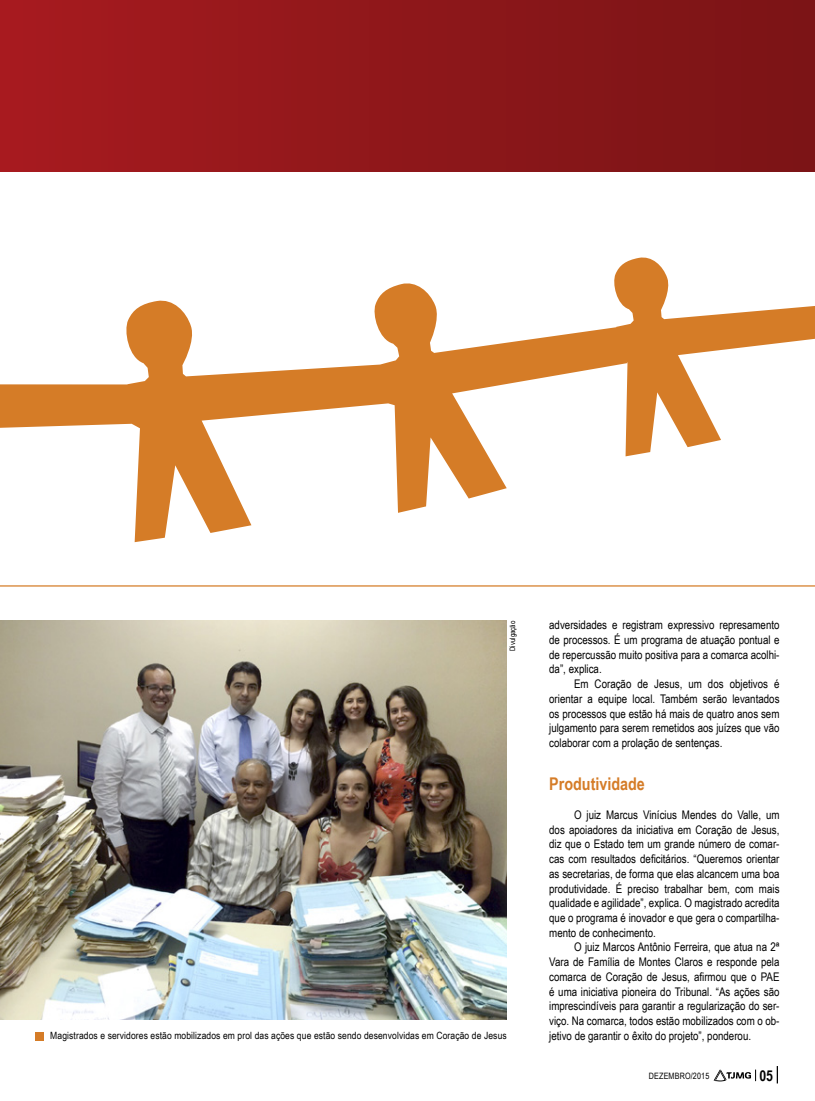
<style>
.page{position:relative;width:815px;height:1101px;background:#fff}
.page>*{position:absolute;margin:0;border:0;box-sizing:border-box;transform-origin:0 0}
.t1{font:700 17.5px "Arial Narrow";color:#d57c27}
.t2{font:700 15px "Arial Narrow";color:#000}
.t3{font:11.88px/14.8px "Arial Narrow";color:#000;text-align:justify}
.t4{font:10px "Arial Narrow";letter-spacing:.01em;color:#000;scale:1.04 1}
.t5{font:8.75px "Arial Narrow";letter-spacing:.02em;color:#000}
.t6{font:7.5px "Arial Narrow";color:#000}
</style>
<div class="page">
<img style="left:0;top:620px;width:507px;height:399px">
<hr style="left:0;top:585px;width:815px;height:1px;background:#d57c27">
<svg style="left:0;top:257px;width:815px;height:286px"></svg>
<div style="left:35px;top:1031px;width:9px;height:9px;background:#d57c27"></div>
<div style="left:0;top:0;width:815px;height:171px;background:linear-gradient(to right,#a61a1f,#791416)"></div>
<svg style="left:714px;top:1069px;width:42px;height:12px"></svg>
<svg style="left:777px;top:1066px;width:1px;height:17px"></svg>
<p class="t6" style="left:507px;top:651px;width:32px;rotate:-90deg">Divulgação</p>
<p class="t4" style="left:50px;top:1028px;width:440px">Magistrados e servidores estão mobilizados em prol das ações que estão sendo desenvolvidas em Coração de Jesus</p>
<p class="t3" style="left:549px;top:617px;width:232px">adversidades e registram expressivo represamento de processos. É um programa de atuação pontual e de repercussão muito positiva para a comarca acolhi&shy;da”, explica.</p>
<p class="t3" style="left:549px;top:676px;width:232px;text-indent:25px">Em Coração de Jesus, um dos objetivos é orientar a equipe local. Também serão levantados os processos que estão há mais de quatro anos sem julgamento para serem remetidos aos juízes que vão colaborar com a prolação de sentenças.</p>
<h1 class="t1" style="left:549px;top:770px;width:97px">Produtividade</h1>
<p class="t3" style="left:549px;top:806px;width:232px;text-indent:25px">O juiz Marcus Vinícius Mendes do Valle, um dos apoiadores da iniciativa em Coração de Jesus, diz que o Estado tem um grande número de comar&shy;cas com resultados deficitários. “Queremos orientar as secretarias, de forma que elas alcancem uma boa produtividade. É preciso trabalhar bem, com mais qualidade e agilidade”, explica. O magistrado acredita que o programa é inovador e que gera o compartilha&shy;mento de conhecimento.</p>
<p class="t3" style="left:549px;top:939px;width:232px;text-align:left;text-indent:25px">O juiz Marcos Antônio Ferreira, que atua na 2ª Vara de Família de Montes Claros e responde pela comarca de Coração de Jesus, afirmou que o Pae é uma iniciativa pioneira do Tribunal. “As ações são imprescindíveis para garantir a regularização do ser&shy;viço. Na comarca, todos estão mobilizados com o ob&shy;jetivo de garantir o êxito do projeto”, ponderou.</p>
<p class="t5" style="left:649px;top:1069px;width:62px">DEZEMBRO/2015</p>
<p class="t2" style="left:759px;top:1064px;width:15px">05</p>
</div>
